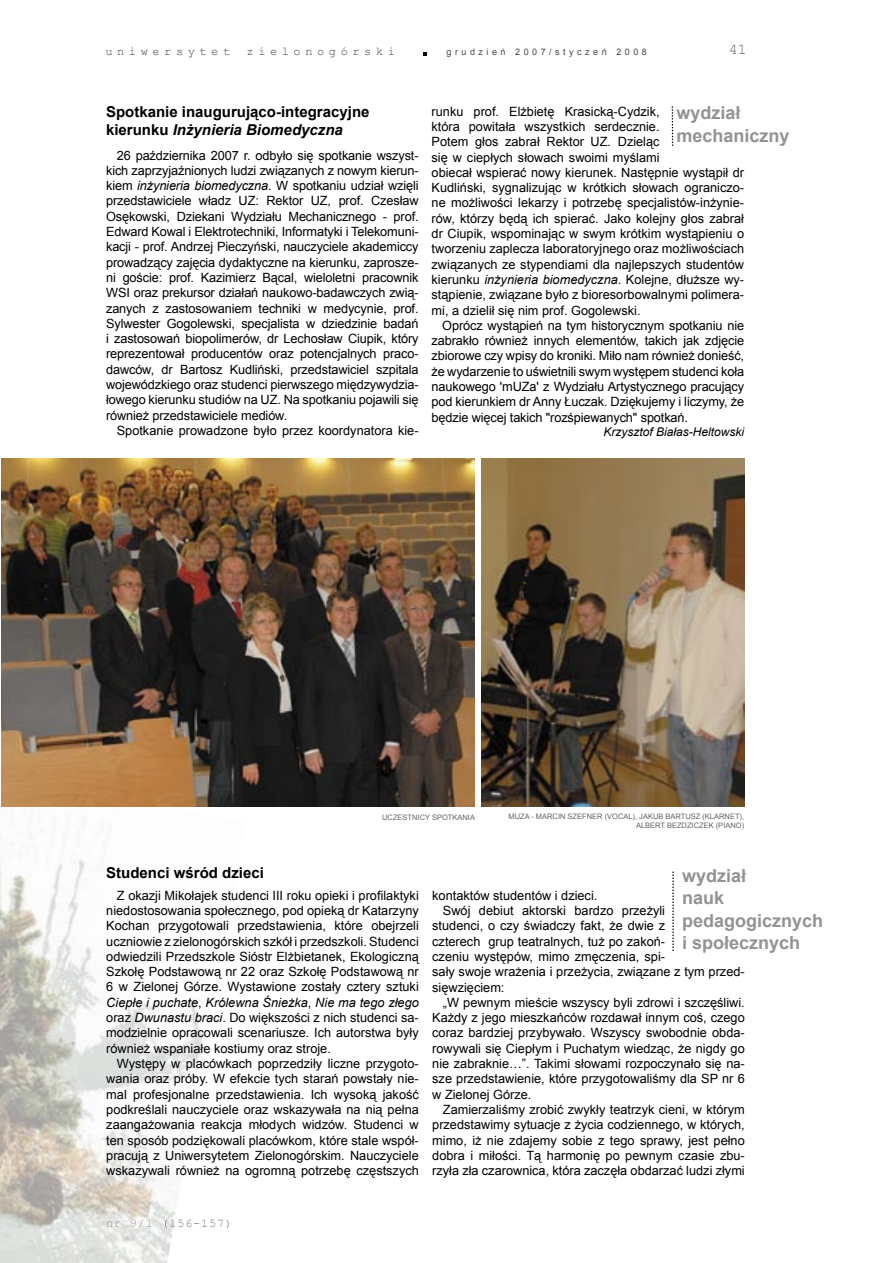
<style>
.page{position:relative;width:893px;height:1263px;background:#fff}
.page>*{position:absolute;margin:0;border:0;box-sizing:border-box;transform-origin:0 0}
.t1{font:700 18px/22.5px "Arial";color:#939393}
.t2{font:700 15px/18px "Arial";color:#000}
.t3{font:15px "Courier New";color:#636363}
.t4{font:12.75px/15.3px "Arial";color:#000;text-align:justify}
.t5{font:italic 12px "Arial";color:#000}
.t6{font:12px "Courier New";letter-spacing:.38em;color:#474848}
.t7{font:11.85px "Courier New";letter-spacing:.07em;color:#7b7c7c}
.t8{font:9px "Arial";letter-spacing:.39em;color:#474848}
.t9{font:7.5px/9px "Arial";color:#636363;text-align:right}
.s1{font-style:italic}
</style>
<div class="page">
<svg style="left:423px;top:52px;width:4px;height:3px"></svg>
<img style="left:0;top:806px;width:245px;height:129px">
<img style="left:0;top:935px;width:203px;height:165px">
<img style="left:0;top:1100px;width:176px;height:163px">
<svg style="left:105px;top:1218px;width:71px;height:19px"></svg>
<svg style="left:672px;top:871px;width:2px;height:80px"></svg>
<svg style="left:672px;top:106px;width:1px;height:40px"></svg>
<img style="left:1px;top:458px;width:473px;height:348px">
<img style="left:481px;top:458px;width:263px;height:348px">
<p class="t6" style="left:105px;top:44px;width:126px">uniwersytet</p>
<p class="t6" style="left:247px;top:44px;width:150px">zielonogórski</p>
<p class="t8" style="left:447px;top:46px;width:202px">grudzień 2007/styczeń 2008</p>
<p class="t3" style="left:729px;top:40px;width:19px">41</p>
<p class="t2" style="left:106px;top:103px;width:265px">Spotkanie inaugurująco-integracyjne kierunku <span class="s1">Inżynieria Biomedyczna</span></p>
<p class="t4" style="left:106px;top:148px;width:314px;text-indent:11px">26 października 2007 r. odbyło się spotkanie wszyst&shy;kich zaprzyjaźnionych ludzi związanych z nowym kierun&shy;kiem <span class="s1">inżynieria biomedyczna</span>. W spotkaniu udział wzięli przedstawiciele władz UZ: Rektor UZ, prof. Czesław Osękowski, Dziekani Wydziału Mechanicznego - prof.<br>Edward Kowal i Elektrotechniki, Informatyki i Telekomuni&shy;kacji - prof. Andrzej Pieczyński, nauczyciele akademiccy prowadzący zajęcia dydaktyczne na kierunku, zaprosze&shy;ni goście: prof. Kazimierz Bącal, wieloletni pracownik WSI oraz prekursor działań naukowo-badawczych zwią&shy;zanych z zastosowaniem techniki w medycynie, prof.<br>Sylwester Gogolewski, specjalista w dziedzinie badań i zastosowań biopolimerów, dr Lechosław Ciupik, który reprezentował producentów oraz potencjalnych praco&shy;dawców, dr Bartosz Kudliński, przedstawiciel szpitala wojewódzkiego oraz studenci pierwszego międzywydzia&shy;łowego kierunku studiów na UZ. Na spotkaniu pojawili się również przedstawiciele mediów.</p>
<p class="t4" style="left:117px;top:423px;width:303px">Spotkanie prowadzone było przez koordynatora kie-</p>
<p class="t4" style="left:432px;top:104px;width:314px;text-align:left">runku prof. Elżbietę Krasicką-Cydzik,<br>która powitała wszystkich serdecznie.<br>Potem głos zabrał Rektor UZ. Dzieląc<br>się w ciepłych słowach swoimi myślami<br>obiecał wspierać nowy kierunek. Następnie wystąpił dr Kudliński, sygnalizując w krótkich słowach ograniczo&shy;ne możliwości lekarzy i potrzebę specjalistów-inżynie&shy;rów, którzy będą ich spierać. Jako kolejny głos zabrał dr Ciupik, wspominając w swym krótkim wystąpieniu o tworzeniu zaplecza laboratoryjnego oraz możliwościach związanych ze stypendiami dla najlepszych studentów kierunku <span class="s1">inżynieria biomedyczna</span>. Kolejne, dłuższe wy&shy;stąpienie, związane było z bioresorbowalnymi polimera&shy;mi, a dzielił się nim prof. Gogolewski.</p>
<p class="t4" style="left:432px;top:318px;width:314px;text-indent:11px">Oprócz wystąpień na tym historycznym spotkaniu nie zabrakło również innych elementów, takich jak zdjęcie zbiorowe czy wpisy do kroniki. Miło nam również donieść, że wydarzenie to uświetnili swym występem studenci koła naukowego 'mUZa' z Wydziału Artystycznego pracujący pod kierunkiem dr Anny Łuczak. Dziękujemy i liczymy, że będzie więcej takich "rozśpiewanych" spotkań.</p>
<p class="t5" style="left:603px;top:424px;width:142px">Krzysztof Białas-Heltowski</p>
<h1 class="t1" style="left:676px;top:103px;width:115px">wydział mechaniczny</h1>
<p class="t9" style="left:382px;top:812px;width:94px">UCZESTNICY SPOTKANIA</p>
<p class="t9" style="left:508px;top:812px;width:237px">MUZA - MARCIN SZEFNER (VOCAL), JAKUB BARTUSZ (KLARNET),<br>ALBERT BEZDZICZEK (PIANO)</p>
<p class="t2" style="left:106px;top:864px;width:159px">Studenci wśród dzieci</p>
<p class="t4" style="left:106px;top:888px;width:314px;text-indent:11px">Z okazji Mikołajek studenci III roku opieki i profilaktyki niedostosowania społecznego, pod opieką dr Katarzyny Kochan przygotowali przedstawienia, które obejrzeli uczniowie z zielonogórskich szkół i przedszkoli. Studenci odwiedzili Przedszkole Sióstr Elżbietanek, Ekologiczną Szkołę Podstawową nr 22 oraz Szkołę Podstawową nr 6 w Zielonej Górze. Wystawione zostały cztery sztuki <span class="s1">Ciepłe i puchate</span>, <span class="s1">Królewna Śnieżka</span>, <span class="s1">Nie ma tego złego </span>oraz <span class="s1">Dwunastu braci</span>. Do większości z nich studenci sa&shy;modzielnie opracowali scenariusze. Ich autorstwa były również wspaniałe kostiumy oraz stroje.</p>
<p class="t4" style="left:106px;top:1056px;width:314px;text-indent:11px">Występy w placówkach poprzedziły liczne przygoto&shy;wania oraz próby. W efekcie tych starań powstały nie&shy;mal profesjonalne przedstawienia. Ich wysoką jakość podkreślali nauczyciele oraz wskazywała na nią pełna zaangażowania reakcja młodych widzów. Studenci w ten sposób podziękowali placówkom, które stale współ&shy;pracują z Uniwersytetem Zielonogórskim. Nauczyciele wskazywali również na ogromną potrzebę częstszych</p>
<h1 class="t1" style="left:682px;top:865px;width:143px">wydział<br>nauk pedagogicznych i społecznych</h1>
<p class="t4" style="left:432px;top:888px;width:167px">kontaktów studentów i dzieci.</p>
<p class="t4" style="left:443px;top:903px;width:224px">Swój debiut aktorski bardzo przeżyli</p>
<p class="t4" style="left:432px;top:918px;width:234px">studenci, o czy świadczy fakt, że dwie z</p>
<p class="t4" style="left:432px;top:934px;width:234px">czterech grup teatralnych, tuż po zakoń-</p>
<p class="t4" style="left:432px;top:949px;width:234px">czeniu występów, mimo zmęczenia, spi-</p>
<p class="t4" style="left:432px;top:964px;width:314px">sały swoje wrażenia i przeżycia, związane z tym przed-</p>
<p class="t4" style="left:432px;top:979px;width:74px">sięwzięciem:</p>
<p class="t4" style="left:443px;top:995px;width:303px">„W pewnym mieście wszyscy byli zdrowi i szczęśliwi.</p>
<p class="t4" style="left:432px;top:1010px;width:314px">Każdy z jego mieszkańców rozdawał innym coś, czego</p>
<p class="t4" style="left:432px;top:1025px;width:314px">coraz bardziej przybywało. Wszyscy swobodnie obda-</p>
<p class="t4" style="left:432px;top:1041px;width:314px">rowywali się Ciepłym i Puchatym wiedząc, że nigdy go</p>
<p class="t4" style="left:432px;top:1056px;width:314px">nie zabraknie…”. Takimi słowami rozpoczynało się na-</p>
<p class="t4" style="left:432px;top:1071px;width:314px">sze przedstawienie, które przygotowaliśmy dla SP nr 6</p>
<p class="t4" style="left:432px;top:1087px;width:101px">w Zielonej Górze.</p>
<p class="t4" style="left:443px;top:1102px;width:303px">Zamierzaliśmy zrobić zwykły teatrzyk cieni, w którym</p>
<p class="t4" style="left:432px;top:1117px;width:314px">przedstawimy sytuacje z życia codziennego, w których,</p>
<p class="t4" style="left:432px;top:1132px;width:314px">mimo, iż nie zdajemy sobie z tego sprawy, jest pełno</p>
<p class="t4" style="left:432px;top:1148px;width:314px">dobra i miłości. Tą harmonię po pewnym czasie zbu-</p>
<p class="t4" style="left:432px;top:1163px;width:314px">rzyła zła czarownica, która zaczęła obdarzać ludzi złymi</p>
<p class="t7" style="left:106px;top:1216px;width:128px">nr 9/1 (156-157)</p>
</div>
